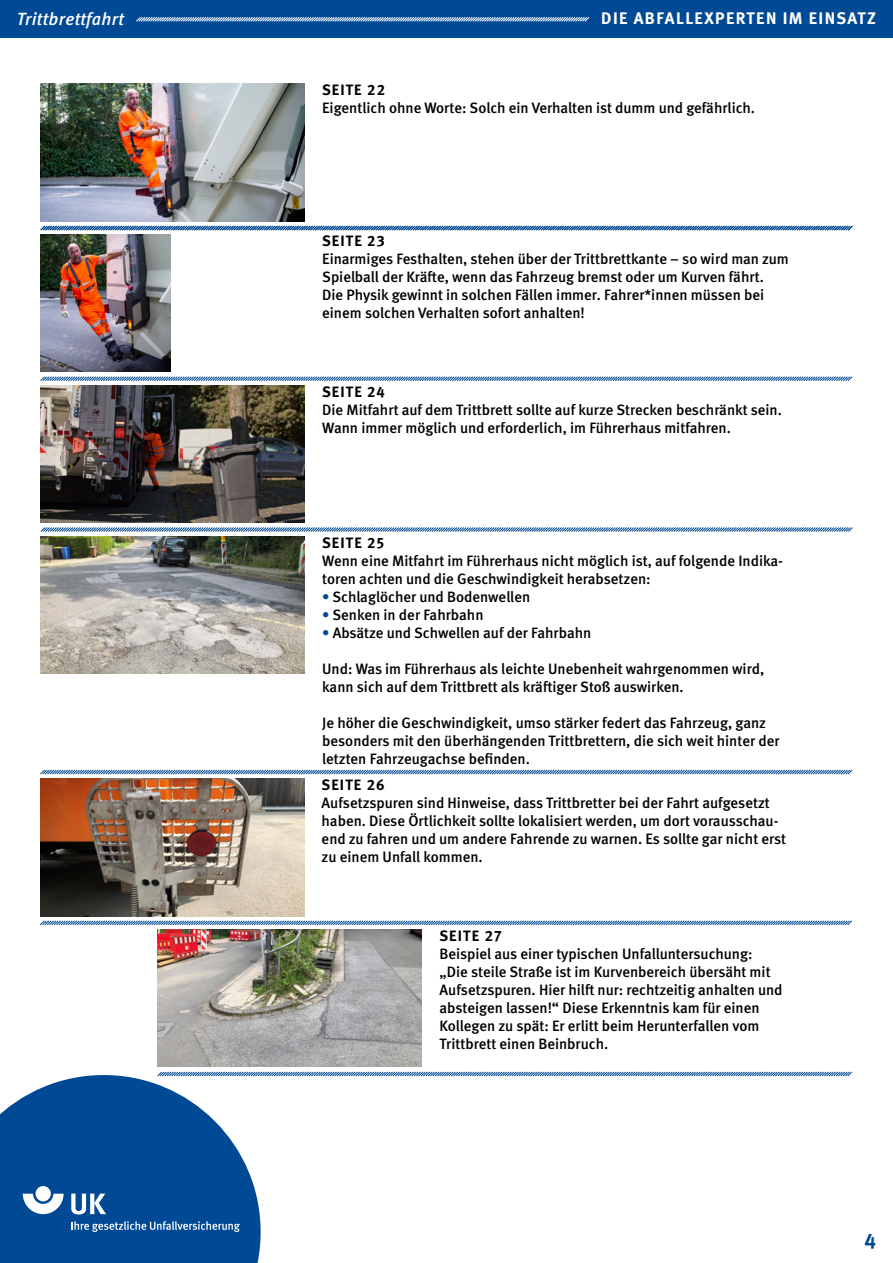
<style>
.page{position:relative;width:893px;height:1263px;background:#fff}
.page>*{position:absolute;margin:0;border:0;box-sizing:border-box;transform-origin:0 0}
.t1{font:700 21px "DGUV Meta";color:#004994}
.t2{font:italic 500 17.7px "DGUV Meta";letter-spacing:.025em;color:#fff}
.t3{font:700 16.8px "DGUV Meta";letter-spacing:.085em;color:#fff}
.t4{font:500 15px/18px "DGUV Meta";color:#000}
.t5{font:700 15px "DGUV Meta";letter-spacing:.075em;color:#000}
.s1{color:#004994}
</style>
<div class="page">
<svg style="left:0;top:1075px;width:261px;height:188px;background:#2463a3"></svg>
<svg style="left:23px;top:1194px;width:41px;height:20px"></svg>
<div style="left:36px;top:1186px;width:15px;height:15px;background:#fff;border-radius:50%"></div>
<svg style="left:71px;top:1193px;width:35px;height:21px"></svg>
<svg style="left:71px;top:1221px;width:169px;height:11px;background:#457ab0"></svg>
<div style="left:0;top:0;width:893px;height:38px;background:#004994"></div>
<svg style="left:136px;top:17px;width:454px;height:5px;background:#7ba0c7"></svg>
<img style="left:40px;top:84px;width:264px;height:137px">
<img style="left:41px;top:385px;width:263px;height:138px">
<svg style="left:40px;top:376px;width:813px;height:5px;background:#82a5ca"></svg>
<svg style="left:40px;top:527px;width:813px;height:5px;background:#82a5ca"></svg>
<svg style="left:40px;top:920px;width:812px;height:6px"></svg>
<svg style="left:40px;top:769px;width:813px;height:6px"></svg>
<img style="left:41px;top:536px;width:263px;height:138px">
<img style="left:157px;top:929px;width:264px;height:138px">
<img style="left:41px;top:779px;width:263px;height:137px">
<img style="left:41px;top:235px;width:129px;height:137px">
<svg style="left:40px;top:225px;width:813px;height:6px;background:#7098c2"></svg>
<svg style="left:156px;top:1071px;width:696px;height:6px"></svg>
<p class="t2" style="left:17px;top:8px;width:109px">Trittbrettfahrt</p>
<p class="t3" style="left:601px;top:8px;width:276px">DIE ABFALLEXPERTEN IM EINSATZ</p>
<p class="t5" style="left:322px;top:81px;width:64px">SEITE 22</p>
<p class="t4" style="left:322px;top:99px;width:434px">Eigentlich ohne Worte: Solch ein Verhalten ist dumm und gefährlich.</p>
<p class="t5" style="left:322px;top:232px;width:64px">SEITE 23</p>
<p class="t4" style="left:322px;top:250px;width:468px">Einarmiges Festhalten, stehen über der Trittbrettkante – so wird man zum Spielball der Kräfte, wenn das Fahrzeug bremst oder um Kurven fährt.<br>Die Physik gewinnt in solchen Fällen immer. Fahrer*innen müssen bei einem solchen Verhalten sofort anhalten!</p>
<p class="t5" style="left:322px;top:383px;width:64px">SEITE 24</p>
<p class="t4" style="left:322px;top:401px;width:461px">Die Mitfahrt auf dem Trittbrett sollte auf kurze Strecken beschränkt sein.<br>Wann immer möglich und erforderlich, im Führerhaus mitfahren.</p>
<p class="t5" style="left:322px;top:533px;width:63px">SEITE 25</p>
<p class="t4" style="left:322px;top:552px;width:462px">Wenn eine Mitfahrt im Führerhaus nicht möglich ist, auf folgende Indika&shy;toren achten und die Geschwindigkeit herabsetzen:</p>
<p class="t4" style="left:322px;top:588px;width:210px"><span class="s1">•</span> Schlaglöcher und Bodenwellen</p>
<p class="t4" style="left:322px;top:606px;width:163px"><span class="s1">•</span> Senken in der Fahrbahn</p>
<p class="t4" style="left:322px;top:624px;width:271px"><span class="s1">•</span> Absätze und Schwellen auf der Fahrbahn</p>
<p class="t4" style="left:322px;top:660px;width:444px">Und: Was im Führerhaus als leichte Unebenheit wahrgenommen wird, kann sich auf dem Trittbrett als kräftiger Stoß auswirken.</p>
<p class="t4" style="left:322px;top:714px;width:459px">Je höher die Geschwindigkeit, umso stärker federt das Fahrzeug, ganz besonders mit den überhängenden Trittbrettern, die sich weit hinter der letzten Fahrzeugachse befinden.</p>
<p class="t5" style="left:322px;top:775px;width:64px">SEITE 26</p>
<p class="t4" style="left:322px;top:794px;width:466px">Aufsetzspuren sind Hinweise, dass Trittbretter bei der Fahrt aufgesetzt haben. Diese Örtlichkeit sollte lokalisiert werden, um dort vorausschau&shy;end zu fahren und um andere Fahrende zu warnen. Es sollte gar nicht erst zu einem Unfall kommen.</p>
<p class="t5" style="left:440px;top:926px;width:63px">SEITE 27</p>
<p class="t4" style="left:440px;top:945px;width:345px">Beispiel aus einer typischen Unfalluntersuchung: „Die steile Straße ist im Kurvenbereich übersäht mit Aufsetzspuren. Hier hilft nur: rechtzeitig anhalten und absteigen lassen!“ Diese Erkenntnis kam für einen Kollegen zu spät: Er erlitt beim Herunterfallen vom Trittbrett einen Beinbruch.</p>
<h1 class="t1" style="left:865px;top:1228px;width:13px">4</h1>
</div>
